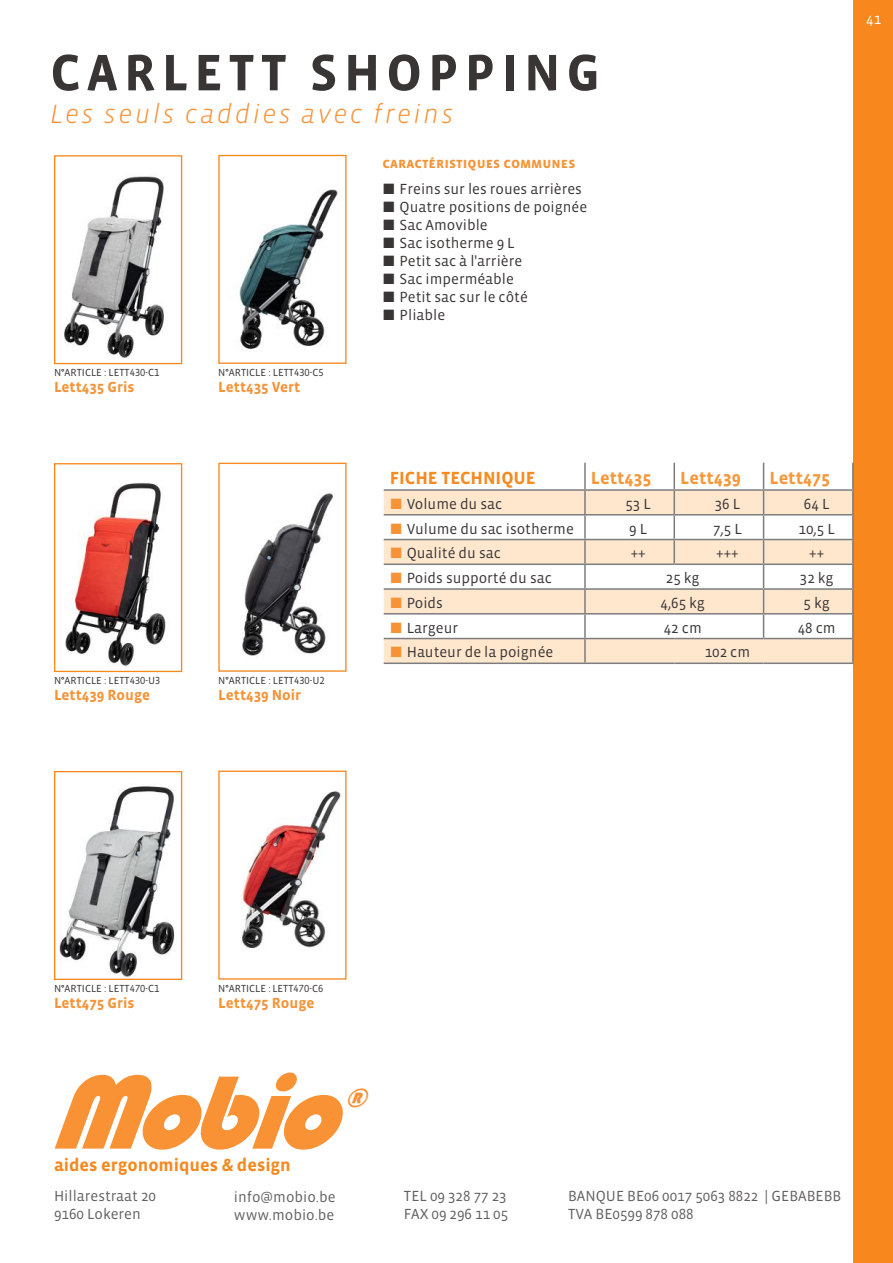
<style>
.page{position:relative;width:893px;height:1263px;background:#fff}
.page>*{position:absolute;margin:0;border:0;box-sizing:border-box;transform-origin:0 0}
.t1{font:italic 108px "Bauhaus 93";color:#f99135}
.t2{font:700 52.5px "Vista Sans OT";letter-spacing:.115em;color:#393535}
.t3{font:italic 300 27px "Vista Sans OT";letter-spacing:.09em;color:#f99135}
.t4{font:italic 27px "Bauhaus 93";color:#f99135}
.t5{font:700 18px "Vista Sans OT";color:#f3891f}
.t6{font:700 18px "Vista Sans OT";color:#f69739}
.t7{font:700 18px "Vista Sans OT";color:#f58b23}
.t8{font:15px "Vista Sans OT";color:#393535}
.t9{font:15px/18px "Vista Sans OT";color:#636062}
.t10{font:700 15px "Vista Sans OT";color:#f59336}
.t11{font:15px "Vista Sans OT";color:#383536}
.t12{font:15px "Vista Sans OT";color:#fff}
.t13{font:10.5px "Vista Sans OT";color:#393535}
.s1{color:#f59336}
</style>
<div class="page">
<img style="left:64px;top:176px;width:100px;height:182px">
<div style="left:54px;top:155px;width:128px;height:209px;border:1px solid #f8871d"></div>
<img style="left:239px;top:189px;width:99px;height:160px">
<div style="left:218px;top:155px;width:129px;height:209px;border:1px solid #f8871d"></div>
<img style="left:65px;top:483px;width:101px;height:183px">
<div style="left:54px;top:463px;width:128px;height:209px;border:1px solid #f8871d"></div>
<img style="left:242px;top:493px;width:91px;height:163px">
<div style="left:218px;top:463px;width:129px;height:209px;border:1px solid #f8871d"></div>
<img style="left:59px;top:786px;width:115px;height:192px">
<div style="left:54px;top:771px;width:128px;height:209px;border:1px solid #f8871d"></div>
<img style="left:241px;top:791px;width:100px;height:158px">
<div style="left:218px;top:771px;width:129px;height:208px;border:1px solid #f8871d"></div>
<div style="left:853px;top:0;width:40px;height:1263px;background:#f8871d"></div>
<svg style="left:384px;top:491px;width:468px;height:171px;fill:#ffe7ce"></svg>
<hr style="left:584px;top:463px;width:2px;height:26px;background:#7d7c7e">
<hr style="left:673px;top:463px;width:2px;height:26px;background:#7d7c7e">
<hr style="left:852px;top:463px;width:2px;height:26px;background:#7d7c7e">
<hr style="left:384px;top:489px;width:201px;height:2px;background:#7d7c7e">
<hr style="left:585px;top:489px;width:89px;height:2px;background:#7d7c7e">
<hr style="left:584px;top:491px;width:2px;height:23px;background:#7d7c7e">
<hr style="left:674px;top:489px;width:90px;height:2px;background:#7d7c7e">
<hr style="left:673px;top:491px;width:2px;height:23px;background:#7d7c7e">
<hr style="left:764px;top:489px;width:90px;height:2px;background:#7d7c7e">
<hr style="left:852px;top:491px;width:2px;height:23px;background:#7d7c7e">
<hr style="left:384px;top:514px;width:201px;height:1px;background:#7d7c7e">
<hr style="left:585px;top:514px;width:89px;height:1px;background:#7d7c7e">
<hr style="left:584px;top:515px;width:2px;height:24px;background:#7d7c7e">
<hr style="left:674px;top:514px;width:90px;height:1px;background:#7d7c7e">
<hr style="left:673px;top:515px;width:2px;height:24px;background:#7d7c7e">
<hr style="left:764px;top:514px;width:90px;height:1px;background:#7d7c7e">
<hr style="left:852px;top:515px;width:2px;height:24px;background:#7d7c7e">
<hr style="left:384px;top:539px;width:201px;height:1px;background:#7d7c7e">
<hr style="left:585px;top:539px;width:89px;height:1px;background:#7d7c7e">
<hr style="left:584px;top:540px;width:2px;height:23px;background:#7d7c7e">
<hr style="left:674px;top:539px;width:90px;height:1px;background:#7d7c7e">
<hr style="left:673px;top:540px;width:2px;height:23px;background:#7d7c7e">
<hr style="left:764px;top:539px;width:90px;height:1px;background:#7d7c7e">
<hr style="left:852px;top:540px;width:2px;height:23px;background:#7d7c7e">
<hr style="left:384px;top:563px;width:201px;height:2px;background:#7d7c7e">
<hr style="left:585px;top:563px;width:89px;height:2px;background:#7d7c7e">
<hr style="left:584px;top:565px;width:2px;height:23px;background:#7d7c7e">
<hr style="left:674px;top:563px;width:90px;height:2px;background:#7d7c7e">
<hr style="left:764px;top:563px;width:90px;height:2px;background:#7d7c7e">
<hr style="left:852px;top:565px;width:2px;height:23px;background:#7d7c7e">
<hr style="left:384px;top:588px;width:201px;height:2px;background:#7d7c7e">
<hr style="left:585px;top:588px;width:89px;height:2px;background:#7d7c7e">
<hr style="left:584px;top:590px;width:2px;height:23px;background:#7d7c7e">
<hr style="left:674px;top:588px;width:90px;height:2px;background:#7d7c7e">
<hr style="left:764px;top:588px;width:90px;height:2px;background:#7d7c7e">
<hr style="left:852px;top:590px;width:2px;height:23px;background:#7d7c7e">
<hr style="left:384px;top:613px;width:201px;height:1px;background:#7d7c7e">
<hr style="left:585px;top:613px;width:89px;height:1px;background:#7d7c7e">
<hr style="left:584px;top:614px;width:2px;height:24px;background:#7d7c7e">
<hr style="left:674px;top:613px;width:90px;height:1px;background:#7d7c7e">
<hr style="left:764px;top:613px;width:90px;height:1px;background:#7d7c7e">
<svg style="left:763px;top:463px;width:1px;height:175px"></svg>
<hr style="left:852px;top:614px;width:2px;height:24px;background:#7d7c7e">
<hr style="left:384px;top:638px;width:201px;height:1px;background:#7d7c7e">
<hr style="left:585px;top:638px;width:89px;height:1px;background:#7d7c7e">
<hr style="left:584px;top:639px;width:2px;height:23px;background:#7d7c7e">
<hr style="left:674px;top:638px;width:90px;height:1px;background:#7d7c7e">
<hr style="left:764px;top:638px;width:90px;height:1px;background:#7d7c7e">
<hr style="left:852px;top:639px;width:2px;height:23px;background:#7d7c7e">
<hr style="left:384px;top:662px;width:201px;height:2px;background:#7d7c7e">
<hr style="left:585px;top:662px;width:89px;height:2px;background:#7d7c7e">
<hr style="left:674px;top:662px;width:90px;height:2px;background:#7d7c7e">
<hr style="left:764px;top:662px;width:90px;height:2px;background:#7d7c7e">
<h2 class="t2" style="left:50px;top:46px;width:551px">CARLETT SHOPPING</h2>
<h3 class="t3" style="left:50px;top:100px;width:405px">Les seuls caddies avec freins</h3>
<p class="t13" style="left:54px;top:367px;width:107px">N°ARTICLE : LETT430-C1</p>
<p class="t13" style="left:218px;top:367px;width:107px">N°ARTICLE : LETT430-C5</p>
<p class="t10" style="left:218px;top:379px;width:83px">Lett435 Vert</p>
<p class="t10" style="left:54px;top:379px;width:82px">Lett435 Gris</p>
<p class="t13" style="left:54px;top:675px;width:108px">N°ARTICLE : LETT430-U3</p>
<p class="t13" style="left:218px;top:675px;width:108px">N°ARTICLE : LETT430-U2</p>
<p class="t10" style="left:218px;top:687px;width:84px">Lett439 Noir</p>
<p class="t10" style="left:54px;top:687px;width:98px">Lett439 Rouge</p>
<p class="t10" style="left:383px;top:155px;width:194px">caractéristiques communes</p>
<p class="t8" style="left:383px;top:181px;width:201px">■ Freins sur les roues arrières</p>
<p class="t8" style="left:383px;top:199px;width:206px">■ Quatre positions de poignée</p>
<p class="t8" style="left:383px;top:217px;width:107px">■ Sac Amovible</p>
<p class="t8" style="left:383px;top:235px;width:134px">■ Sac isotherme 9 L</p>
<p class="t8" style="left:383px;top:253px;width:141px">■ Petit sac à l'arrière</p>
<p class="t8" style="left:383px;top:271px;width:133px">■ Sac imperméable</p>
<p class="t8" style="left:383px;top:289px;width:147px">■ Petit sac sur le côté</p>
<p class="t8" style="left:383px;top:307px;width:64px">■ Pliable</p>
<p class="t7" style="left:390px;top:469px;width:148px">FICHE TECHNIQUE</p>
<p class="t6" style="left:591px;top:469px;width:62px">Lett435</p>
<p class="t6" style="left:680px;top:469px;width:62px">Lett439</p>
<p class="t6" style="left:770px;top:469px;width:62px">Lett475</p>
<p class="t8" style="left:390px;top:496px;width:114px"><span class="s1">■</span> Volume du sac</p>
<p class="t8" style="left:625px;top:496px;width:27px">53 L</p>
<p class="t8" style="left:715px;top:496px;width:27px">36 L</p>
<p class="t8" style="left:804px;top:496px;width:27px">64 L</p>
<p class="t8" style="left:390px;top:521px;width:186px"><span class="s1">■</span> Vulume du sac isotherme</p>
<p class="t8" style="left:629px;top:521px;width:20px">9 L</p>
<p class="t8" style="left:713px;top:521px;width:30px">7,5 L</p>
<p class="t8" style="left:799px;top:521px;width:38px">10,5 L</p>
<p class="t8" style="left:390px;top:545px;width:113px"><span class="s1">■</span> Qualité du sac</p>
<p class="t8" style="left:631px;top:545px;width:16px">++</p>
<p class="t8" style="left:716px;top:545px;width:24px">+++</p>
<p class="t8" style="left:809px;top:545px;width:16px">++</p>
<p class="t8" style="left:390px;top:570px;width:164px"><span class="s1">■</span> Poids supporté du sac</p>
<p class="t8" style="left:666px;top:570px;width:35px">25 kg</p>
<p class="t8" style="left:800px;top:570px;width:35px">32 kg</p>
<p class="t11" style="left:390px;top:595px;width:55px"><span class="s1">■</span> Poids</p>
<p class="t8" style="left:660px;top:595px;width:46px">4,65 kg</p>
<p class="t8" style="left:804px;top:595px;width:28px">5 kg</p>
<p class="t8" style="left:390px;top:620px;width:70px"><span class="s1">■</span> Largeur</p>
<p class="t8" style="left:664px;top:620px;width:39px">42 cm</p>
<p class="t8" style="left:798px;top:620px;width:39px">48 cm</p>
<p class="t8" style="left:390px;top:644px;width:165px"><span class="s1">■</span> Hauteur de la poignée</p>
<p class="t8" style="left:705px;top:644px;width:47px">102 cm</p>
<p class="t12" style="left:866px;top:12px;width:16px">41</p>
<p class="t13" style="left:54px;top:983px;width:107px">N°ARTICLE : LETT470-C1</p>
<p class="t13" style="left:218px;top:983px;width:106px">N°ARTICLE : LETT470-C6</p>
<p class="t10" style="left:218px;top:995px;width:98px">Lett475 Rouge</p>
<p class="t10" style="left:54px;top:995px;width:82px">Lett475 Gris</p>
<h1 class="t1" style="left:49px;top:1051px;width:332px">Mobio</h1>
<p class="t5" style="left:54px;top:1156px;width:238px">aides ergonomiques &amp; design</p>
<h3 class="t4" style="left:345px;top:1082px;width:33px">®</h3>
<p class="t9" style="left:54px;top:1187px;width:104px">Hillarestraat 20<br>9160 Lokeren</p>
<p class="t9" style="left:234px;top:1188px;width:103px">info@mobio.be www.mobio.be</p>
<p class="t9" style="left:404px;top:1187px;width:106px">TEL 09 328 77 23<br>FAX 09 296 11 05</p>
<p class="t9" style="left:568px;top:1187px;width:275px">BANQUE BE06 0017 5063 8822 | GEBABEBB<br>TVA BE0599 878 088</p>
</div>
